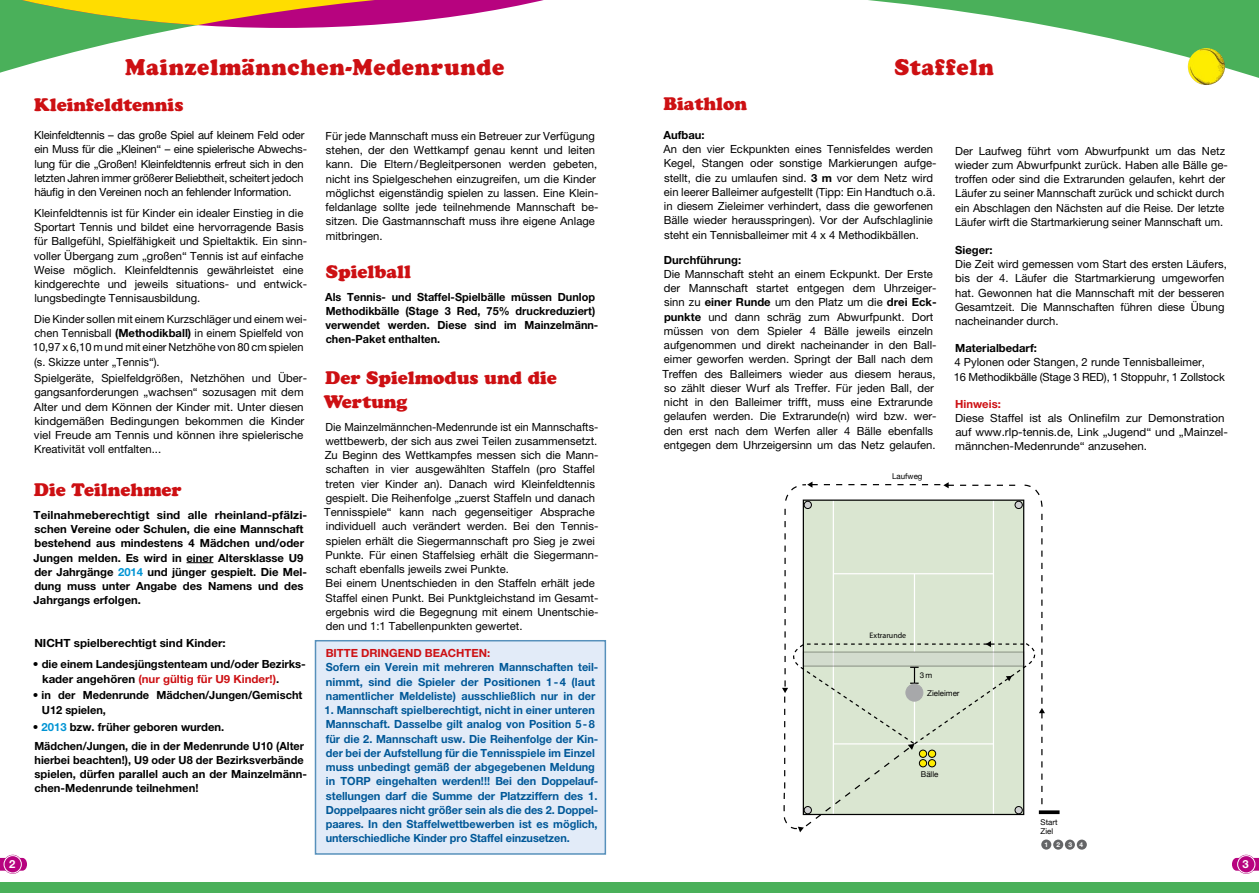
<style>
.page{position:relative;width:1259px;height:893px;background:#fff}
.page>*{position:absolute;margin:0;border:0;box-sizing:border-box;transform-origin:0 0}
.Copy{font:22.5px "Cooper Black Std";letter-spacing:.03em;color:#cd1013}
.Copy-2{font:18px/24px "Cooper Black Std";color:#cd1013}
.Headline{font:18px "Cooper Black Std";color:#cd1013}
.Copy-3{font:11.25px/14.2px "Helvetica Neue LT Pro";color:#000}
.Copy-4{font:700 11.25px/14.2px "Helvetica Neue LT Pro";color:#000}
.Copy-5{font:700 11.25px/14.2px "Helvetica Neue LT Pro";color:#005898}
.Copy-6{font:11.25px/14.2px "Helvetica Neue LT Pro";color:#000;scale:.96 1}
.Copy-7{font:11.25px/14.2px "Helvetica Neue LT Pro";letter-spacing:-.02em;color:#000}
.Copy_Bold{font:700 11.25px "Helvetica Neue LT Pro";color:#000}
.Copy-8{font:700 11.25px "Helvetica Neue LT Pro";color:#cd1013}
.Copy_Bold-2{font:700 11.25px "Helvetica Neue LT Pro";color:#cd1013}
.t1{font:700 11.25px "Helvetica Neue LT Pro";color:#fff}
.t2{font:7.95px/9.6px "Helvetica Neue";color:#000}
.t3{font:7.95px "Myriad Pro";color:#000}
.t4{font:700 6.6px "Helvetica Neue";color:#fff}
.s1{font-weight:700}
.s2{color:#0094d4}
.s3{color:#cd1013}
</style>
<div class="page">
<svg style="left:0;top:858px;width:27px;height:13px"></svg>
<svg style="left:3px;top:855px;width:19px;height:19px"></svg>
<div style="left:4px;top:855px;width:18px;height:18px;border:1px solid #fff;border-radius:50%"></div>
<svg style="left:1232px;top:858px;width:27px;height:13px"></svg>
<svg style="left:1236px;top:855px;width:19px;height:19px"></svg>
<div style="left:1237px;top:855px;width:18px;height:18px;border:1px solid #fff;border-radius:50%"></div>
<div style="left:314px;top:640px;width:293px;height:215px;background:#e2ebf8"></div>
<svg style="left:0;top:0;width:1259px;height:82px"></svg>
<svg style="left:0;top:0;width:799px;height:28px"></svg>
<svg style="left:186px;top:562px;width:27px;height:1px"></svg>
<svg style="left:1045px;top:810px;width:14px;height:4px"></svg>
<div style="left:1041px;top:839px;width:10px;height:11px;background:#646567;border-radius:50%"></div>
<div style="left:1053px;top:840px;width:10px;height:10px;background:#646567;border-radius:50%"></div>
<div style="left:1065px;top:840px;width:10px;height:10px;background:#646567;border-radius:50%"></div>
<div style="left:1076px;top:840px;width:11px;height:10px;background:#646567;border-radius:50%"></div>
<svg style="left:782px;top:482px;width:263px;height:350px"></svg>
<div style="left:0;top:882px;width:1259px;height:11px;background:#4ab05a"></div>
<img style="left:1187px;top:48px;width:38px;height:37px;border-radius:18px">
<p class="Copy" style="left:125px;top:54px;width:380px">Mainzelmännchen-Medenrunde</p>
<p class="Copy" style="left:894px;top:54px;width:101px">Staffeln</p>
<p class="Headline" style="left:34px;top:93px;width:151px">Kleinfeldtennis</p>
<p class="Copy-7" style="left:34px;top:128px;width:274px">Kleinfeldtennis – das große Spiel auf kleinem Feld oder ein Muss für die „Kleinen“ – eine spielerische Abwechs&shy;lung für die „Großen! Kleinfeldtennis erfreut sich in den letzten Jahren immer größerer Beliebtheit, scheitert jedoch häufig in den Vereinen noch an fehlender Information.</p>
<p class="Copy-3" style="left:34px;top:205px;width:275px">Kleinfeldtennis ist für Kinder ein idealer Einstieg in die Sportart Tennis und bildet eine hervorragende Basis für Ballgefühl, Spielfähigkeit und Spieltaktik. Ein sinn&shy;voller Übergang zum „großen“ Tennis ist auf einfache Weise möglich. Kleinfeldtennis gewährleistet eine kindgerechte und jeweils situations- und entwick&shy;lungsbedingte Tennisausbildung.</p>
<p class="Copy-3" style="left:33px;top:312px;width:275px">Die Kinder sollen mit einem Kurzschläger und einem wei&shy;chen Tennisball <span class="s1">(Methodikball)</span> in einem Spielfeld von 10,97 x 6,10 m und mit einer Netzhöhe von 80 cm spielen (s. Skizze unter „Tennis“).</p>
<p class="Copy-3" style="left:34px;top:371px;width:275px">Spielgeräte, Spielfeldgrößen, Netzhöhen und Über&shy;gangsanforderungen „wachsen“ sozusagen mit dem Alter und dem Können der Kinder mit. Unter diesen kindgemäßen Bedingungen bekommen die Kinder viel Freude am Tennis und können ihre spielerische Kreativität voll entfalten...</p>
<p class="Copy-2" style="left:34px;top:478px;width:149px">Die Teilnehmer</p>
<p class="Copy-4" style="left:33px;top:507px;width:275px">Teilnahmeberechtigt sind alle rheinland-pfälzi&shy;schen Vereine oder Schulen, die eine Mannschaft bestehend aus mindestens 4 Mädchen und/oder Jungen melden. Es wird in einer Altersklasse U9 der Jahrgänge <span class="s2">2014</span> und jünger gespielt. Die Mel&shy;dung muss unter Angabe des Namens und des Jahrgangs erfolgen.</p>
<p class="Copy-4" style="left:34px;top:636px;width:193px">NICHT spielberechtigt sind Kinder:</p>
<p class="Copy-4" style="left:42px;top:657px;width:264px;text-indent:-9px">• die einem Landesjüngstenteam und/oder Bezirks&shy;kader angehören <span class="s3">(nur gültig für U9 Kinder!)</span>.</p>
<p class="Copy-4" style="left:42px;top:688px;width:262px;line-height:15px;text-indent:-9px">• in der Medenrunde Mädchen/Jungen/Gemischt<br>U12 spielen,</p>
<p class="Copy-4" style="left:33px;top:720px;width:193px">• <span class="s2">2013</span> bzw. früher geboren wurden.</p>
<p class="Copy-4" style="left:34px;top:738px;width:274px">Mädchen/Jungen, die in der Medenrunde U10 (Alter hierbei beachten!), U9 oder U8 der Bezirksverbände spielen, dürfen parallel auch an der Mainzelmänn&shy;chen-Medenrunde teilnehmen!</p>
<p class="Copy-3" style="left:325px;top:129px;width:274px">Für jede Mannschaft muss ein Betreuer zur Verfügung stehen, der den Wettkampf genau kennt und leiten kann. Die Eltern/Begleitpersonen werden gebeten, nicht ins Spielgeschehen einzugreifen, um die Kinder möglichst eigenständig spielen zu lassen. Eine Klein&shy;feldanlage sollte jede teilnehmende Mannschaft be&shy;sitzen. Die Gastmannschaft muss ihre eigene Anlage mitbringen.</p>
<p class="Headline" style="left:326px;top:261px;width:86px">Spielball</p>
<p class="Copy-4" style="left:325px;top:289px;width:275px">Als Tennis- und Staffel-Spielbälle müssen Dunlop Methodikbälle (Stage 3 Red, 75% druckreduziert) verwendet werden. Diese sind im Mainzelmänn&shy;chen-Paket enthalten.</p>
<p class="Copy-2" style="left:324px;top:365px;width:235px">Der Spielmodus und die<br>Wertung</p>
<p class="Copy-6" style="left:324px;top:419px;width:287px">Die Mainzelmännchen-Medenrunde ist ein Mannschafts&shy;wettbewerb, der sich aus zwei Teilen zusammensetzt.<br>Zu Beginn des Wettkampfes messen sich die Mann&shy;schaften in vier ausgewählten Staffeln (pro Staffel treten vier Kinder an). Danach wird Kleinfeldtennis gespielt. Die Reihenfolge „zuerst Staffeln und danach Tennisspiele“ kann nach gegenseitiger Absprache individuell auch verändert werden. Bei den Tennis&shy;spielen erhält die Siegermannschaft pro Sieg je zwei Punkte. Für einen Staffelsieg erhält die Siegermann&shy;schaft ebenfalls jeweils zwei Punkte.</p>
<p class="Copy-3" style="left:325px;top:576px;width:274px">Bei einem Unentschieden in den Staffeln erhält jede Staffel einen Punkt. Bei Punktgleichstand im Gesamt&shy;ergebnis wird die Begegnung mit einem Unentschie&shy;den und 1:1 Tabellenpunkten gewertet.</p>
<p class="Copy-8" style="left:326px;top:646px;width:166px">BITTE DRINGEND BEACHTEN:</p>
<p class="Copy-5" style="left:326px;top:660px;width:274px">Sofern ein Verein mit mehreren Mannschaften teil&shy;nimmt, sind die Spieler der Positionen 1-4 (laut namentlicher Meldeliste) ausschließlich nur in der</p>
<p class="Copy-5" style="left:325px;top:703px;width:275px">1. Mannschaft spielberechtigt, nicht in einer unteren Mannschaft. Dasselbe gilt analog von Position 5-8 für die 2. Mannschaft usw. Die Reihenfolge der Kin&shy;der bei der Aufstellung für die Tennisspiele im Einzel muss unbedingt gemäß der abgegebenen Meldung in TORP eingehalten werden!!! Bei den Doppelauf&shy;stellungen darf die Summe der Platzziffern des 1.<br>Doppelpaares nicht größer sein als die des 2. Doppel&shy;paares. In den Staffelwettbewerben ist es möglich, unterschiedliche Kinder pro Staffel einzusetzen.</p>
<p class="Headline" style="left:663px;top:93px;width:85px">Biathlon</p>
<p class="Copy_Bold" style="left:663px;top:128px;width:43px">Aufbau:</p>
<p class="Copy-3" style="left:663px;top:142px;width:275px">An den vier Eckpunkten eines Tennisfeldes werden Kegel, Stangen oder sonstige Markierungen aufge&shy;stellt, die zu umlaufen sind. <span class="s1">3 m</span> vor dem Netz wird ein leerer Balleimer aufgestellt (Tipp: Ein Handtuch o.ä. in diesem Zieleimer verhindert, dass die geworfenen Bälle wieder herausspringen). Vor der Aufschlaglinie steht ein Tennisballeimer mit 4 x 4 Methodikbällen.</p>
<p class="Copy_Bold" style="left:664px;top:253px;width:79px">Durchführung:</p>
<p class="Copy-3" style="left:662px;top:267px;width:276px">Die Mannschaft steht an einem Eckpunkt. Der Erste der Mannschaft startet entgegen dem Uhrzeiger&shy;sinn zu <span class="s1">einer Runde</span> um den Platz um die <span class="s1">drei Eck&shy;punkte</span> und dann schräg zum Abwurfpunkt. Dort müssen von dem Spieler 4 Bälle jeweils einzeln aufgenommen und direkt nacheinander in den Ball&shy;eimer geworfen werden. Springt der Ball nach dem Treffen des Balleimers wieder aus diesem heraus, so zählt dieser Wurf als Treffer. Für jeden Ball, der nicht in den Balleimer trifft, muss eine Extrarunde gelaufen werden. Die Extrarunde(n) wird bzw. wer&shy;den erst nach dem Werfen aller 4 Bälle ebenfalls entgegen dem Uhrzeigersinn um das Netz gelaufen.</p>
<p class="t2" style="left:892px;top:471px;width:32px">Laufweg</p>
<p class="Copy-3" style="left:955px;top:143px;width:274px">Der Laufweg führt vom Abwurfpunkt um das Netz wieder zum Abwurfpunkt zurück. Haben alle Bälle ge&shy;troffen oder sind die Extrarunden gelaufen, kehrt der Läufer zu seiner Mannschaft zurück und schickt durch ein Abschlagen den Nächsten auf die Reise. Der letzte Läufer wirft die Startmarkierung seiner Mannschaft um.</p>
<p class="Copy_Bold" style="left:955px;top:243px;width:39px">Sieger:</p>
<p class="Copy-3" style="left:955px;top:257px;width:273px">Die Zeit wird gemessen vom Start des ersten Läufers, bis der 4. Läufer die Startmarkierung umgeworfen hat. Gewonnen hat die Mannschaft mit der besseren Gesamtzeit. Die Mannschaften führen diese Übung nacheinander durch.</p>
<p class="Copy_Bold" style="left:955px;top:341px;width:83px">Materialbedarf:</p>
<p class="Copy-3" style="left:954px;top:355px;width:252px">4 Pylonen oder Stangen, 2 runde Tennisballeimer,</p>
<p class="Copy-3" style="left:954px;top:369px;width:272px">16 Methodikbälle (Stage 3 RED), 1 Stoppuhr, 1 Zollstock</p>
<p class="Copy_Bold-2" style="left:955px;top:397px;width:47px">Hinweis:</p>
<p class="Copy-3" style="left:955px;top:411px;width:274px">Diese Staffel ist als Onlinefilm zur Demonstration auf www.rlp-tennis.de, Link „Jugend“ und „Mainzel&shy;männchen-Medenrunde“ anzusehen.</p>
<p class="t3" style="left:869px;top:630px;width:38px">Extrarunde</p>
<p class="t2" style="left:919px;top:671px;width:14px">3m</p>
<p class="t2" style="left:927px;top:689px;width:34px">Zieleimer</p>
<p class="t2" style="left:921px;top:770px;width:19px">Bälle</p>
<p class="t2" style="left:1040px;top:817px;width:19px">Start<br>Ziel</p>
<p class="t4" style="left:1044px;top:839px;width:5px">1</p>
<p class="t4" style="left:1056px;top:839px;width:28px">234</p>
<p class="t1" style="left:9px;top:856px;width:8px">2</p>
<p class="t1" style="left:1242px;top:856px;width:8px">3</p>
</div>
